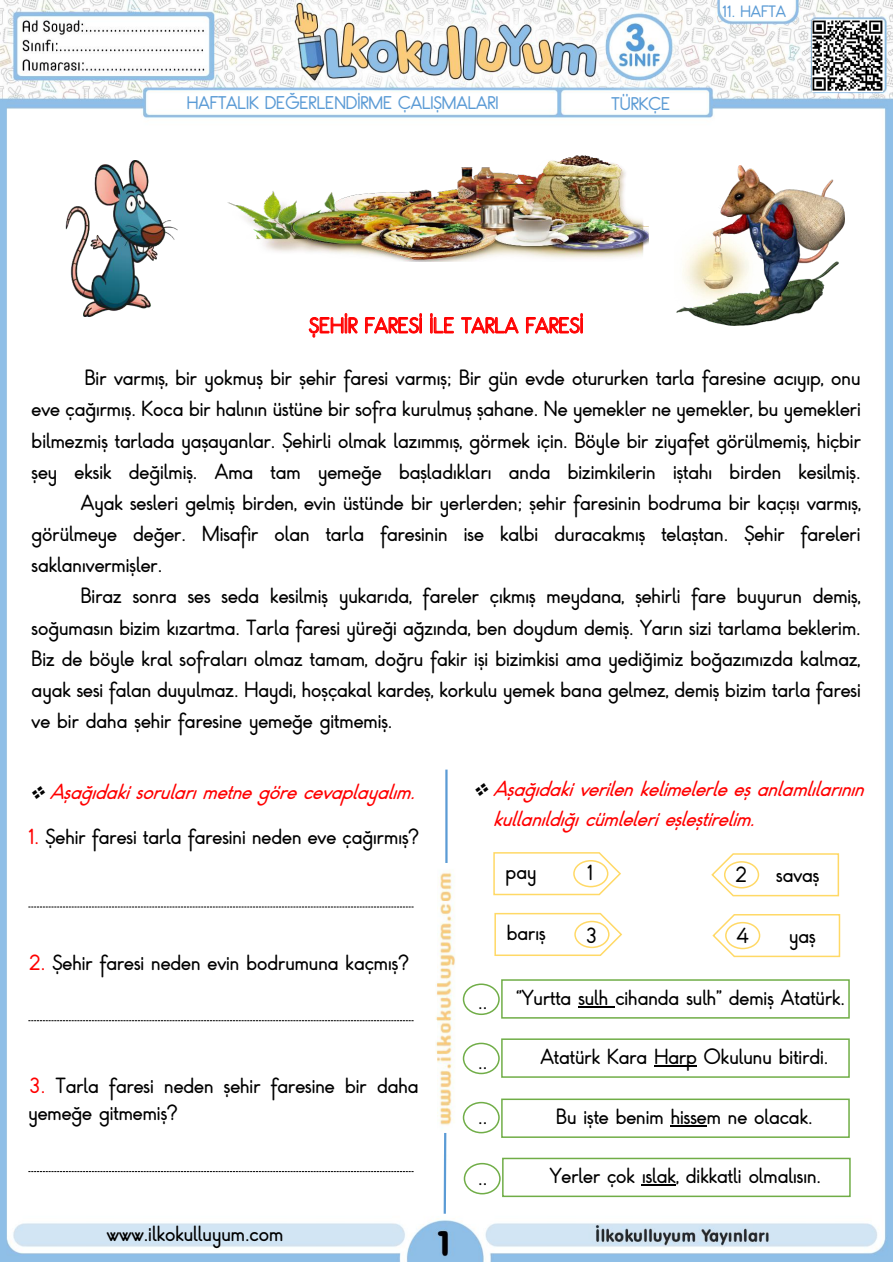
<style>
.page{position:relative;width:893px;height:1263px;background:#fff}
.page>*{position:absolute;margin:0;border:0;box-sizing:border-box;transform-origin:0 0}
.t1{font:18px/27.2px "Kayra Aydin";color:#000}
.t2{font:italic 18px/29.2px "Kayra Aydin";color:#f00}
.t3{font:18px "Kayra Aydin";color:#f00}
.t4{font:15px "Kayra Aydin";color:#5b9bd5}
.t5{font:13.5px "Kayra Aydin";color:#5b9bd5}
.s1{color:#000}
.s2{color:#f00}
</style>
<div class="page">
<img style="left:0;top:0;width:892px;height:1261px">
<img style="left:158px;top:93px;width:403px;height:21px">
<img style="left:571px;top:93px;width:142px;height:21px">
<svg style="left:28px;top:907px;width:386px;height:1px"></svg>
<svg style="left:28px;top:1020px;width:386px;height:1px"></svg>
<svg style="left:28px;top:1171px;width:386px;height:1px"></svg>
<img style="left:436px;top:847px;width:20px;height:312px">
<hr style="left:445px;top:770px;width:3px;height:93px;background:#5b9bd5">
<svg style="left:442px;top:1131px;width:5px;height:85px"></svg>
<svg style="left:309px;top:313px;width:49px;height:25px"></svg>
<svg style="left:365px;top:313px;width:57px;height:21px"></svg>
<svg style="left:430px;top:313px;width:24px;height:21px"></svg>
<svg style="left:461px;top:317px;width:58px;height:17px"></svg>
<svg style="left:526px;top:313px;width:57px;height:21px"></svg>
<img style="left:227px;top:152px;width:421px;height:110px">
<img style="left:674px;top:165px;width:171px;height:160px">
<img style="left:59px;top:161px;width:126px;height:155px">
<svg style="left:493px;top:851px;width:129px;height:45px"></svg>
<img style="left:495px;top:859px;width:114px;height:29px">
<div style="left:574px;top:861px;width:34px;height:26px;background:#fff;border-radius:50%"></div>
<div style="left:573px;top:860px;width:35px;height:27px;border:2px solid #ffd966;border-radius:50%"></div>
<svg style="left:494px;top:912px;width:129px;height:45px"></svg>
<img style="left:496px;top:920px;width:114px;height:29px">
<div style="left:575px;top:921px;width:34px;height:26px;background:#fff;border-radius:50%"></div>
<div style="left:574px;top:921px;width:36px;height:27px;border:2px solid #ffd966;border-radius:50%"></div>
<svg style="left:710px;top:852px;width:130px;height:45px"></svg>
<img style="left:723px;top:860px;width:115px;height:29px">
<div style="left:725px;top:862px;width:33px;height:26px;background:#fff;border-radius:50%"></div>
<div style="left:724px;top:861px;width:35px;height:27px;border:2px solid #ffd966;border-radius:50%"></div>
<svg style="left:711px;top:913px;width:130px;height:45px"></svg>
<img style="left:725px;top:921px;width:114px;height:29px">
<div style="left:726px;top:923px;width:34px;height:25px;background:#fff;border-radius:50%"></div>
<div style="left:725px;top:922px;width:35px;height:27px;border:2px solid #ffd966;border-radius:50%"></div>
<div style="left:502px;top:980px;width:347px;height:38px;background:#fff"></div>
<div style="left:501px;top:979px;width:349px;height:40px;border:2px solid #70ad47"></div>
<img style="left:491px;top:985px;width:370px;height:28px">
<hr style="left:578px;top:1006px;width:37px;height:2px;background:#000">
<div style="left:502px;top:1039px;width:347px;height:38px;background:#fff"></div>
<div style="left:501px;top:1038px;width:349px;height:40px;border:2px solid #70ad47"></div>
<img style="left:489px;top:1044px;width:379px;height:28px">
<hr style="left:654px;top:1065px;width:43px;height:2px;background:#000">
<div style="left:502px;top:1099px;width:347px;height:38px;background:#fff"></div>
<div style="left:501px;top:1098px;width:349px;height:40px;border:2px solid #70ad47"></div>
<img style="left:489px;top:1104px;width:379px;height:28px">
<hr style="left:671px;top:1126px;width:36px;height:1px;background:#000">
<div style="left:503px;top:1158px;width:347px;height:38px;background:#fff"></div>
<div style="left:502px;top:1158px;width:349px;height:39px;border:2px solid #70ad47"></div>
<img style="left:487px;top:1163px;width:382px;height:28px">
<hr style="left:642px;top:1185px;width:34px;height:1px;background:#000">
<div style="left:464px;top:984px;width:35px;height:30px;background:#fff;border-radius:50%"></div>
<div style="left:463px;top:983px;width:37px;height:32px;border:2px solid #70ad47;border-radius:50%"></div>
<div style="left:464px;top:1043px;width:35px;height:30px;background:#fff;border-radius:50%"></div>
<div style="left:463px;top:1043px;width:37px;height:31px;border:2px solid #70ad47;border-radius:50%"></div>
<div style="left:464px;top:1102px;width:35px;height:31px;background:#fff;border-radius:50%"></div>
<div style="left:463px;top:1102px;width:37px;height:31px;border:2px solid #70ad47;border-radius:50%"></div>
<div style="left:464px;top:1163px;width:36px;height:31px;background:#fff;border-radius:50%"></div>
<div style="left:464px;top:1163px;width:37px;height:31px;border:2px solid #70ad47;border-radius:50%"></div>
<img style="left:813px;top:21px;width:70px;height:70px">
<p class="t4" style="left:187px;top:92px;width:313px">HAFTALIK DEĞERLENDİRME ÇALIŞMALARI</p>
<p class="t4" style="left:612px;top:93px;width:60px">TÜRKÇE</p>
<p class="t5" style="left:722px;top:2px;width:65px">11. HAFTA</p>
<p class="t3" style="left:309px;top:313px;width:276px">ŞEHİR FARESİ İLE TARLA FARESİ</p>
<p class="t1" style="left:85px;top:366px;width:777px">Bir varmış, bir yokmuş bir şehir faresi varmış; Bir gün evde otururken tarla faresine acıyıp, onu</p>
<p class="t1" style="left:32px;top:397px;width:831px">eve çağırmış. Koca bir halının üstüne bir sofra kurulmuş şahane. Ne yemekler ne yemekler, bu yemekleri</p>
<p class="t1" style="left:32px;top:428px;width:831px">bilmezmiş tarlada yaşayanlar. Şehirli olmak lazımmış, görmek için. Böyle bir ziyafet görülmemiş, hiçbir</p>
<p class="t1" style="left:32px;top:459px;width:830px">şey eksik değilmiş. Ama tam yemeğe başladıkları anda bizimkilerin iştahı birden kesilmiş.</p>
<p class="t1" style="left:81px;top:490px;width:782px">Ayak sesleri gelmiş birden, evin üstünde bir yerlerden; şehir faresinin bodruma bir kaçışı varmış,</p>
<p class="t1" style="left:32px;top:521px;width:830px">görülmeye değer. Misafir olan tarla faresinin ise kalbi duracakmış telaştan. Şehir fareleri</p>
<p class="t1" style="left:32px;top:553px;width:132px">saklanıvermişler.</p>
<p class="t1" style="left:81px;top:584px;width:781px">Biraz sonra ses seda kesilmiş yukarıda, fareler çıkmış meydana, şehirli fare buyurun demiş,</p>
<p class="t1" style="left:32px;top:615px;width:831px">soğumasın bizim kızartma. Tarla faresi yüreği ağzında, ben doydum demiş. Yarın sizi tarlama beklerim.</p>
<p class="t1" style="left:32px;top:646px;width:830px">Biz de böyle kral sofraları olmaz tamam, doğru fakir işi bizimkisi ama yediğimiz boğazımızda kalmaz,</p>
<p class="t1" style="left:32px;top:677px;width:831px">ayak sesi falan duyulmaz. Haydi, hoşçakal kardeş, korkulu yemek bana gelmez, demiş bizim tarla faresi</p>
<p class="t1" style="left:32px;top:709px;width:362px">ve bir daha şehir faresine yemeğe gitmemiş.</p>
<p class="t2" style="left:28px;top:778px;width:397px"><span class="s1">❖</span> Aşağıdakisorularımetne görecevaplayalım.</p>
<p class="t1" style="left:28px;top:825px;width:392px"><span class="s2">1.</span> Şehir faresi tarla faresini neden eve çağırmış?</p>
<p class="t1" style="left:28px;top:950px;width:382px"><span class="s2">2.</span> Şehir faresi neden evin bodrumuna kaçmış?</p>
<p class="t1" style="left:28px;top:1074px;width:392px"><span class="s2">3.</span> Tarla faresi neden şehir faresine bir daha yemeğe gitmemiş?</p>
<p class="t1" style="left:107px;top:1221px;width:178px">www.ilkokulluyum.com</p>
<p class="t2" style="left:493px;top:776px;width:381px;text-indent:-21px"><span class="s1">❖</span> Aşağıdakiverilenkelimelerleeşanlamlılarının kullanıldığıcümlelerieşleştirelim.</p>
<p class="t1" style="left:478px;top:990px;width:11px">..</p>
<p class="t1" style="left:478px;top:1049px;width:11px">..</p>
<p class="t1" style="left:478px;top:1104px;width:11px">..</p>
<p class="t1" style="left:478px;top:1165px;width:11px">..</p>
<p class="t1" style="left:506px;top:859px;width:32px">pay</p>
<p class="t1" style="left:507px;top:920px;width:40px">barış</p>
<p class="t1" style="left:587px;top:860px;width:8px">1</p>
<p class="t1" style="left:735px;top:863px;width:14px">2</p>
<p class="t1" style="left:776px;top:862px;width:45px">savaş</p>
<p class="t1" style="left:585px;top:923px;width:14px">3</p>
<p class="t1" style="left:736px;top:923px;width:14px">4</p>
<p class="t1" style="left:789px;top:923px;width:28px">yaş</p>
<p class="t1" style="left:516px;top:985px;width:330px">‘’Yurtta sulh cihanda sulh’’ demiş Atatürk.</p>
<p class="t1" style="left:540px;top:1044px;width:290px">Atatürk Kara Harp Okulunu bitirdi.</p>
<p class="t1" style="left:556px;top:1104px;width:258px">Bu işte benim hissem ne olacak.</p>
<p class="t1" style="left:550px;top:1163px;width:273px">Yerler çok ıslak, dikkatli olmalısın.</p>
</div>
